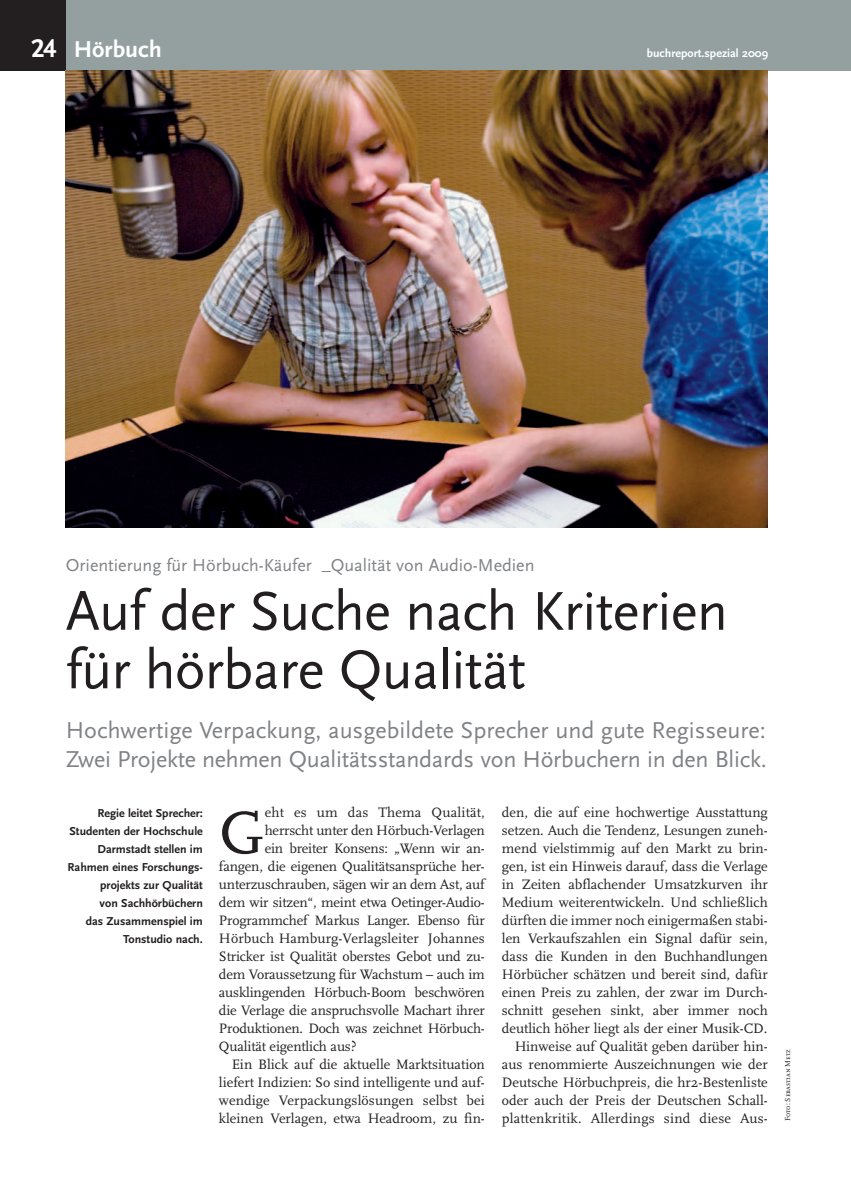
<style>
.page{position:relative;width:851px;height:1187px;background:#fff}
.page>*{position:absolute;margin:0;border:0;box-sizing:border-box;transform-origin:0 0}
.t1{font:62.55px "Scala";color:#231f20}
.t2{font:57px/58.5px "Scala Sans";letter-spacing:-.01em;color:#231f20}
.t3{font:24px/28.5px "Scala Sans";letter-spacing:-.01em;color:#808285}
.t4{font:700 24px "Scala Sans";color:#fff}
.t5{font:18px "Scala Sans";color:#808285}
.t6{font:14.25px/18px "Scala";color:#231f20;text-align:right}
.t7{font:700 12px/18px "Scala Sans";color:#231f20;text-align:right}
.t8{font:700 12px "Scala Sans";color:#fff}
.t9{font:7.5px "Scala Caps";color:#231f20}
.s1{font-family:"Scala Sans LF";font-size:27px}
</style>
<div class="page">
<div style="left:839px;top:0;width:11px;height:71px;background:#94a0a0"></div>
<div style="left:55px;top:0;width:787px;height:71px;background:#94a0a0"></div>
<div style="left:0;top:0;width:65px;height:71px;background:#231f20"></div>
<img style="left:65px;top:71px;width:702px;height:457px">
<h3 class="t4" style="left:31px;top:39px;width:132px"><span class="s1">24</span> Hörbuch</h3>
<p class="t8" style="left:646px;top:48px;width:123px">buchreport.spezial 2009</p>
<p class="t5" style="left:66px;top:557px;width:470px">Orientierung für Hörbuch-Käufer _Qualität von Audio-Medien</p>
<h2 class="t2" style="left:66px;top:586px;width:663px">Auf der Suche nach Kriterien für hörbare Qualität</h2>
<h3 class="t3" style="left:66px;top:717px;width:702px">Hochwertige Verpackung, ausgebildete Sprecher und gute Regisseure:<br>Zwei Projekte nehmen Qualitätsstandards von Hörbuchern in den Blick.</h3>
<p class="t7" style="left:68px;top:805px;width:137px">Regie leitet Sprecher:<br>Studenten der Hochschule<br>Darmstadt stellen im<br>Rahmen eines Forschungs&shy;projekts zur Qualität<br>von Sachhörbüchern<br>das Zusammenspiel im<br>Tonstudio nach.</p>
<h1 class="t1" style="left:219px;top:806px;width:48px">G</h1>
<p class="t6" style="left:265px;top:804px;width:221px">eht es um das Thema Qualität,</p>
<p class="t6" style="left:265px;top:822px;width:221px">herrscht unter den Hörbuch-Verlagen</p>
<p class="t6" style="left:265px;top:840px;width:221px">ein breiter Konsens: „Wenn wir an-</p>
<p class="t6" style="left:219px;top:858px;width:267px">fangen, die eigenen Qualitätsansprüche her-</p>
<p class="t6" style="left:219px;top:876px;width:267px">unterzuschrauben, sägen wir an dem Ast, auf</p>
<p class="t6" style="left:219px;top:894px;width:267px">dem wir sitzen“, meint etwa Oetinger-Audio-</p>
<p class="t6" style="left:219px;top:912px;width:267px">Programmchef Markus Langer. Ebenso für</p>
<p class="t6" style="left:219px;top:930px;width:267px">Hörbuch Hamburg-Verlagsleiter Johannes</p>
<p class="t6" style="left:219px;top:948px;width:267px">Stricker ist Qualität oberstes Gebot und zu-</p>
<p class="t6" style="left:219px;top:966px;width:267px">dem Voraussetzung für Wachstum – auch im</p>
<p class="t6" style="left:219px;top:984px;width:267px">ausklingenden Hörbuch-Boom beschwören</p>
<p class="t6" style="left:219px;top:1002px;width:267px">die Verlage die anspruchsvolle Machart ihrer</p>
<p class="t6" style="left:219px;top:1020px;width:267px">Produktionen. Doch was zeichnet Hörbuch-</p>
<p class="t6" style="left:219px;top:1038px;width:139px">Qualität eigentlich aus?</p>
<p class="t6" style="left:232px;top:1056px;width:255px">Ein Blick auf die aktuelle Marktsituation</p>
<p class="t6" style="left:219px;top:1074px;width:267px">liefert Indizien: So sind intelligente und auf-</p>
<p class="t6" style="left:219px;top:1092px;width:267px">wendige Verpackungslösungen selbst bei</p>
<p class="t6" style="left:219px;top:1110px;width:267px">kleinen Verlagen, etwa Headroom, zu fin-</p>
<p class="t6" style="left:502px;top:804px;width:267px">den, die auf eine hochwertige Ausstattung setzen. Auch die Tendenz, Lesungen zuneh&shy;mend vielstimmig auf den Markt zu brin&shy;gen, ist ein Hinweis darauf, dass die Verlage in Zeiten abflachender Umsatzkurven ihr Medium weiterentwickeln. Und schließlich dürften die immer noch einigermaßen stabi&shy;len Verkaufszahlen ein Signal dafür sein, dass die Kunden in den Buchhandlungen Hörbücher schätzen und bereit sind, dafür einen Preis zu zahlen, der zwar im Durch&shy;schnitt gesehen sinkt, aber immer noch deutlich höher liegt als der einer Musik-CD.<br>Hinweise auf Qualität geben darüber hin&shy;aus renommierte Auszeichnungen wie der Deutsche Hörbuchpreis, die hr2-Bestenliste oder auch der Preis der Deutschen Schall&shy;plattenkritik. Allerdings sind diese Aus-</p>
<p class="t9" style="left:783px;top:1121px;width:73px;rotate:-90deg">Foto: Sebastian Metz</p>
</div>
